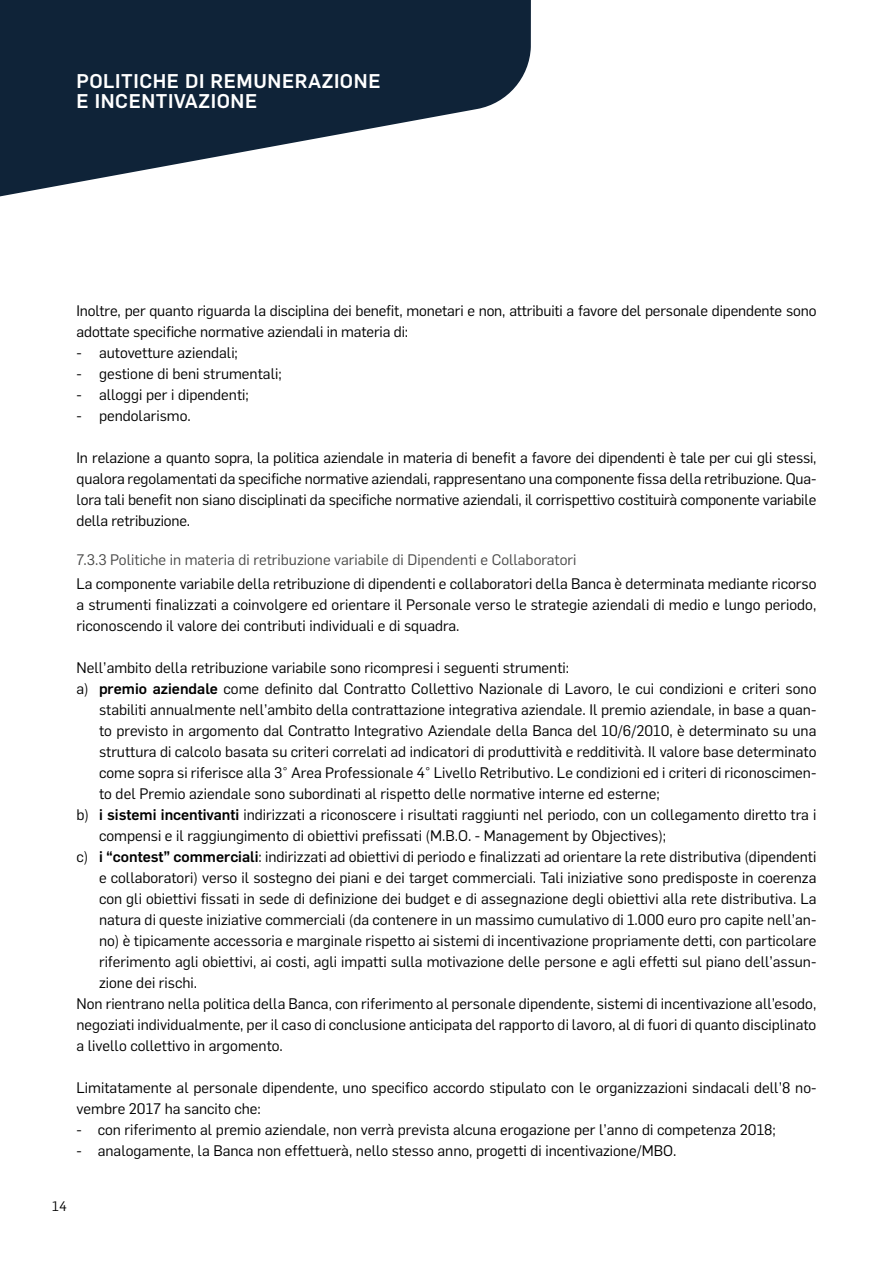
<style>
.page{position:relative;width:893px;height:1263px;background:#fff}
.page>*{position:absolute;margin:0;border:0;box-sizing:border-box;transform-origin:0 0}
.t1{font:500 19.5px/19.5px "Flama";letter-spacing:.03em;color:#fff}
.t2{font:15px/21px "Flama";color:#000}
.t3{font:15px "Flama";color:#4a4a49}
.t4{font:13.5px "Flama";color:#000}
.s1{font-weight:500}
</style>
<div class="page">
<svg style="left:0;top:0;width:531px;height:197px;fill:#0f2338"></svg>
<h1 class="t1" style="left:77px;top:70px;width:306px">POLITICHE DI REMUNERAZIONE<br>E INCENTIVAZIONE</h1>
<p class="t2" style="left:77px;top:299px;width:741px">Inoltre, per quanto riguarda la disciplina dei benefit, monetari e non, attribuiti a favore del personale dipendente sono adottate specifiche normative aziendali in materia di:</p>
<p class="t2" style="left:77px;top:341px;width:163px">- autovetture aziendali;</p>
<p class="t2" style="left:77px;top:362px;width:207px">- gestione di beni strumentali;</p>
<p class="t2" style="left:77px;top:383px;width:174px">- alloggi per i dipendenti;</p>
<p class="t2" style="left:77px;top:404px;width:116px">- pendolarismo.</p>
<p class="t2" style="left:77px;top:446px;width:741px;text-align:justify">In relazione a quanto sopra, la politica aziendale in materia di benefit a favore dei dipendenti è tale per cui gli stessi, qualora regolamentati da specifiche normative aziendali, rappresentano una componente fissa della retribuzione. Qua&shy;lora tali benefit non siano disciplinati da specifiche normative aziendali, il corrispettivo costituirà componente variabile della retribuzione.</p>
<p class="t3" style="left:77px;top:549px;width:501px">7.3.3 Politiche in materia di retribuzione variabile di Dipendenti e Collaboratori</p>
<p class="t2" style="left:77px;top:572px;width:741px;text-align:justify">La componente variabile della retribuzione di dipendenti e collaboratori della Banca è determinata mediante ricorso a strumenti finalizzati a coinvolgere ed orientare il Personale verso le strategie aziendali di medio e lungo periodo, riconoscendo il valore dei contributi individuali e di squadra.</p>
<p class="t2" style="left:77px;top:656px;width:494px">Nell’ambito della retribuzione variabile sono ricompresi i seguenti strumenti:</p>
<p class="t2" style="left:77px;top:677px;width:741px">a) <span class="s1">premio aziendale</span> come definito dal Contratto Collettivo Nazionale di Lavoro, le cui condizioni e criteri sono</p>
<p class="t2" style="left:99px;top:698px;width:719px">stabiliti annualmente nell’ambito della contrattazione integrativa aziendale. Il premio aziendale, in base a quan-</p>
<p class="t2" style="left:99px;top:719px;width:719px">to previsto in argomento dal Contratto Integrativo Aziendale della Banca del 10/6/2010, è determinato su una</p>
<p class="t2" style="left:99px;top:740px;width:719px">struttura di calcolo basata su criteri correlati ad indicatori di produttività e redditività. Il valore base determinato</p>
<p class="t2" style="left:99px;top:761px;width:719px">come sopra si riferisce alla 3° Area Professionale 4° Livello Retributivo. Le condizioni ed i criteri di riconoscimen-</p>
<p class="t2" style="left:99px;top:782px;width:562px">to del Premio aziendale sono subordinati al rispetto delle normative interne ed esterne;</p>
<p class="t2" style="left:77px;top:803px;width:741px">b) <span class="s1">i sistemi incentivanti</span> indirizzati a riconoscere i risultati raggiunti nel periodo, con un collegamento diretto tra i</p>
<p class="t2" style="left:99px;top:824px;width:569px">compensi e il raggiungimento di obiettivi prefissati (M.B.O. - Management by Objectives);</p>
<p class="t2" style="left:77px;top:845px;width:741px">c) <span class="s1">i “contest” commerciali</span>: indirizzati ad obiettivi di periodo e finalizzati ad orientare la rete distributiva (dipendenti</p>
<p class="t2" style="left:99px;top:866px;width:719px">e collaboratori) verso il sostegno dei piani e dei target commerciali. Tali iniziative sono predisposte in coerenza</p>
<p class="t2" style="left:99px;top:887px;width:719px">con gli obiettivi fissati in sede di definizione dei budget e di assegnazione degli obiettivi alla rete distributiva. La</p>
<p class="t2" style="left:99px;top:908px;width:719px">natura di queste iniziative commerciali (da contenere in un massimo cumulativo di 1.000 euro pro capite nell’an-</p>
<p class="t2" style="left:99px;top:929px;width:719px">no) è tipicamente accessoria e marginale rispetto ai sistemi di incentivazione propriamente detti, con particolare</p>
<p class="t2" style="left:99px;top:950px;width:719px">riferimento agli obiettivi, ai costi, agli impatti sulla motivazione delle persone e agli effetti sul piano dell’assun-</p>
<p class="t2" style="left:99px;top:971px;width:100px">zione dei rischi.</p>
<p class="t2" style="left:77px;top:992px;width:741px">Non rientrano nella politica della Banca, con riferimento al personale dipendente, sistemi di incentivazione all’esodo,</p>
<p class="t2" style="left:77px;top:1013px;width:741px">negoziati individualmente, per il caso di conclusione anticipata del rapporto di lavoro, al di fuori di quanto disciplinato</p>
<p class="t2" style="left:77px;top:1034px;width:208px">a livello collettivo in argomento.</p>
<p class="t2" style="left:77px;top:1076px;width:741px">Limitatamente al personale dipendente, uno specifico accordo stipulato con le organizzazioni sindacali dell’8 no&shy;vembre 2017 ha sancito che:</p>
<p class="t2" style="left:77px;top:1118px;width:701px">- con riferimento al premio aziendale, non verrà prevista alcuna erogazione per l’anno di competenza 2018;</p>
<p class="t2" style="left:77px;top:1139px;width:601px">- analogamente, la Banca non effettuerà, nello stesso anno, progetti di incentivazione/MBO.</p>
<p class="t4" style="left:52px;top:1196px;width:16px">14</p>
</div>
